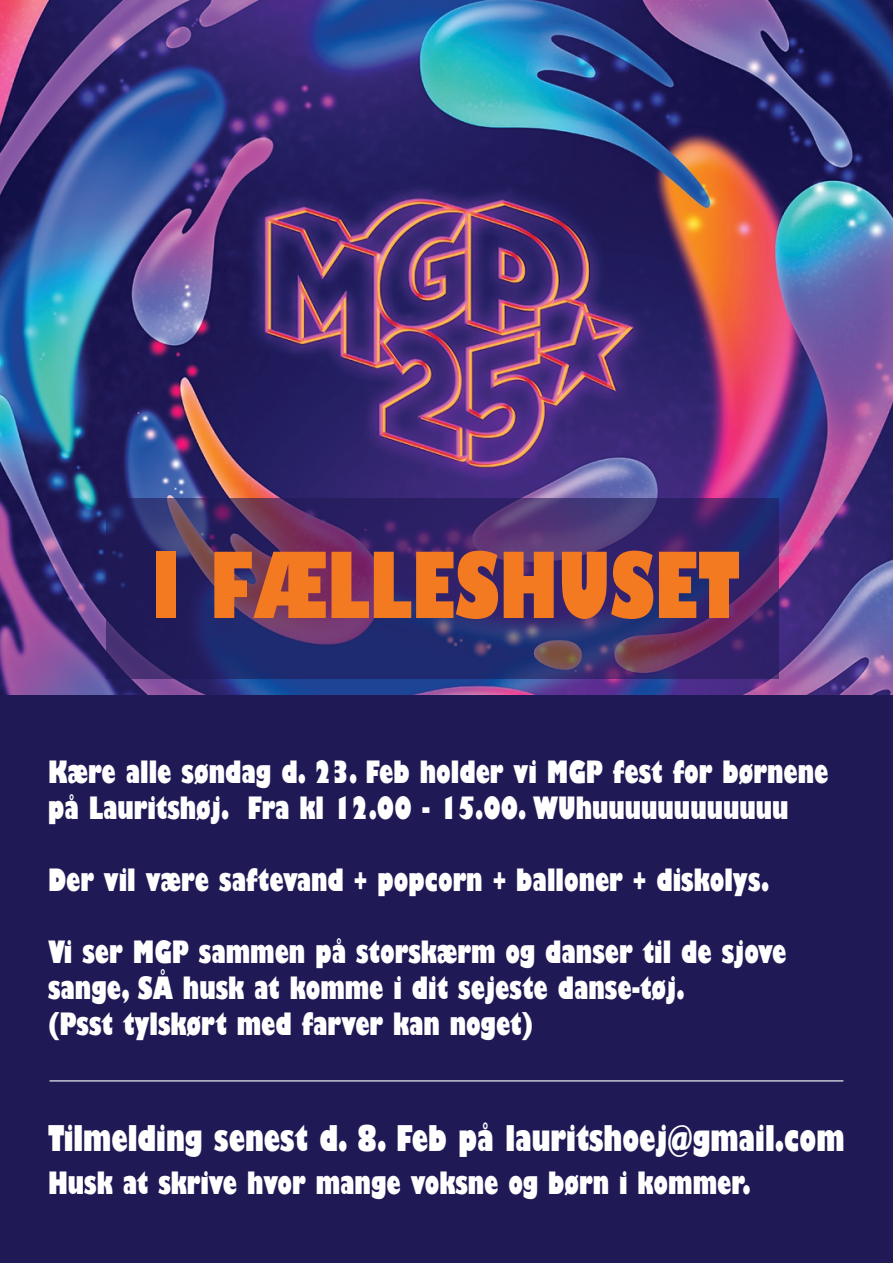
<style>
.page{position:relative;width:893px;height:1263px;background:#fff}
.page>*{position:absolute;margin:0;border:0;box-sizing:border-box;transform-origin:0 0}
.t1{font:800 condensed 88.8px "Gill Sans";color:#f47a22}
.t2{font:800 condensed 34.5px "Gill Sans";color:#fff}
.t3{font:800 condensed 30px/36px "Gill Sans";color:#fff}
</style>
<div class="page">
<img style="left:0;top:0;width:893px;height:696px">
<div style="left:0;top:696px;width:893px;height:567px;background:#1f1955"></div>
<svg style="left:107px;top:498px;width:672px;height:181px;background:#3d2a6a"></svg>
<hr style="left:50px;top:1080px;width:793px;height:1px;background:#fff">
<h1 class="t1" style="left:151px;top:530px;width:590px">I FÆLLESHUSET</h1>
<p class="t3" style="left:48px;top:756px;width:782px">Kære alle søndag d. 23. Feb holder vi MGP fest for børnene på Lauritshøj. Fra kl 12.00 - 15.00. WUhuuuuuuuuuuuu</p>
<p class="t3" style="left:48px;top:864px;width:723px">Der vil være saftevand + popcorn + balloner + diskolys.</p>
<p class="t3" style="left:48px;top:936px;width:740px">Vi ser MGP sammen på storskærm og danser til de sjove sange, SÅ husk at komme i dit sejeste danse-tøj.<br>(Psst tylskørt med farver kan noget)</p>
<p class="t2" style="left:48px;top:1116px;width:798px">Tilmelding senest d. 8. Feb på lauritshoej@gmail.com</p>
<p class="t3" style="left:48px;top:1167px;width:704px">Husk at skrive hvor mange voksne og børn i kommer.</p>
</div>
